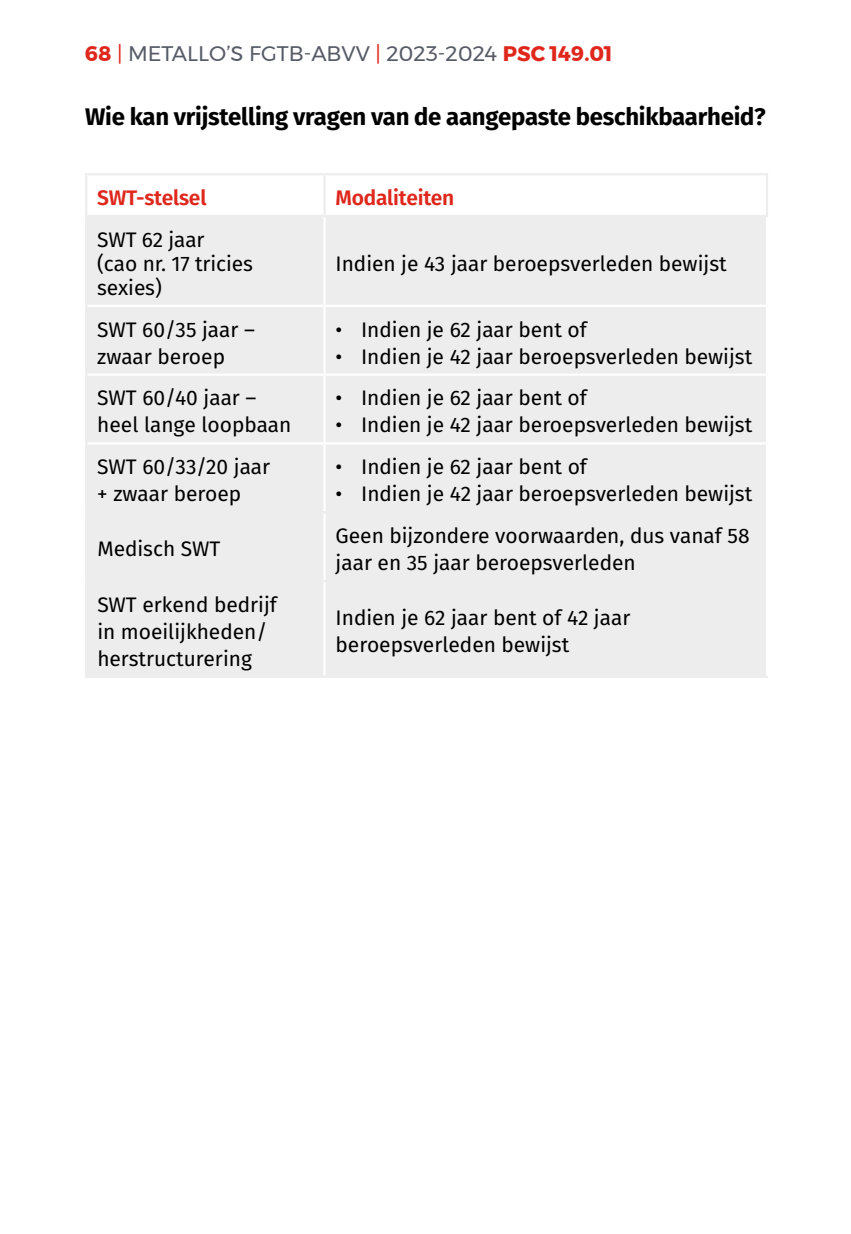
<style>
.page{position:relative;width:851px;height:1234px;background:#fff}
.page>*{position:absolute;margin:0;border:0;box-sizing:border-box;transform-origin:0 0}
.t1{font:700 24px "Fira Sans";letter-spacing:-.01em;color:#000}
.t2{font:21px/27px "Fira Sans";color:#000}
.t3{font:21px "Montserrat";color:#565b66}
.t4{font:600 21px "Fira Sans";letter-spacing:-.01em;color:#df271c}
.s1{font-weight:700;color:#df271c}
.s2{color:#df271c}
</style>
<div class="page">
<div style="left:87px;top:217px;width:678px;height:458px;background:#ededed"></div>
<hr style="left:85px;top:173px;width:239px;height:2px;background:#ededed">
<hr style="left:324px;top:173px;width:444px;height:2px;background:#ededed">
<hr style="left:323px;top:217px;width:2px;height:87px;background:#fff">
<hr style="left:87px;top:304px;width:237px;height:3px;background:#fff">
<hr style="left:324px;top:304px;width:444px;height:3px;background:#fff">
<hr style="left:323px;top:307px;width:2px;height:66px;background:#fff">
<hr style="left:87px;top:373px;width:237px;height:2px;background:#fff">
<hr style="left:324px;top:373px;width:444px;height:2px;background:#fff">
<hr style="left:323px;top:375px;width:2px;height:67px;background:#fff">
<hr style="left:87px;top:442px;width:237px;height:2px;background:#fff">
<hr style="left:324px;top:442px;width:444px;height:2px;background:#fff">
<hr style="left:323px;top:444px;width:2px;height:67px;background:#fff">
<hr style="left:323px;top:513px;width:2px;height:66px;background:#fff">
<hr style="left:323px;top:582px;width:2px;height:93px;background:#fff">
<hr style="left:85px;top:215px;width:239px;height:2px;background:#ededed">
<hr style="left:85px;top:217px;width:2px;height:89px;background:#ededed">
<hr style="left:324px;top:215px;width:444px;height:2px;background:#ededed">
<hr style="left:85px;top:306px;width:2px;height:68px;background:#ededed">
<hr style="left:85px;top:374px;width:2px;height:69px;background:#ededed">
<hr style="left:85px;top:443px;width:2px;height:68px;background:#ededed">
<hr style="left:85px;top:511px;width:239px;height:2px;background:#ededed">
<hr style="left:85px;top:513px;width:2px;height:66px;background:#ededed">
<hr style="left:324px;top:511px;width:441px;height:2px;background:#ededed">
<hr style="left:85px;top:579px;width:239px;height:3px;background:#ededed">
<hr style="left:85px;top:582px;width:2px;height:93px;background:#ededed">
<hr style="left:324px;top:579px;width:441px;height:3px;background:#ededed">
<hr style="left:85px;top:675px;width:239px;height:2px;background:#ededed">
<hr style="left:324px;top:675px;width:444px;height:2px;background:#ededed">
<hr style="left:85px;top:175px;width:2px;height:40px;background:#ededed">
<hr style="left:323px;top:175px;width:2px;height:40px;background:#ededed">
<hr style="left:765px;top:175px;width:3px;height:40px;background:#ededed">
<p class="t3" style="left:85px;top:38px;width:529px"><span class="s1">68</span> <span class="s2">|</span> METALLO’S FGTB-ABVV <span class="s2">|</span> 2023-2024 <span class="s1">PSC 149.01</span></p>
<p class="t1" style="left:85px;top:96px;width:682px">Wie kan vrijstelling vragen van de aangepaste beschikbaarheid?</p>
<p class="t4" style="left:97px;top:180px;width:111px">SWT-stelsel</p>
<p class="t4" style="left:335px;top:180px;width:120px">Modaliteiten</p>
<p class="t2" style="left:97px;top:227px;width:157px;line-height:24px">SWT 62 jaar<br>(cao nr. 17 tricies sexies)</p>
<p class="t2" style="left:335px;top:249px;width:392px">Indien je 43 jaar beroepsverleden bewijst</p>
<p class="t2" style="left:97px;top:315px;width:159px">SWT 60/35 jaar – zwaar beroep</p>
<p class="t2" style="left:335px;top:315px;width:253px">• Indien je 62 jaar bent of</p>
<p class="t2" style="left:335px;top:342px;width:418px">• Indien je 42 jaar beroepsverleden bewijst</p>
<p class="t2" style="left:97px;top:384px;width:195px">SWT 60/40 jaar – heel lange loopbaan</p>
<p class="t2" style="left:335px;top:384px;width:253px">• Indien je 62 jaar bent of</p>
<p class="t2" style="left:335px;top:411px;width:418px">• Indien je 42 jaar beroepsverleden bewijst</p>
<p class="t2" style="left:97px;top:452px;width:174px">SWT 60/33/20 jaar + zwaar beroep</p>
<p class="t2" style="left:335px;top:452px;width:253px">• Indien je 62 jaar bent of</p>
<p class="t2" style="left:335px;top:479px;width:418px">• Indien je 42 jaar beroepsverleden bewijst</p>
<p class="t2" style="left:97px;top:535px;width:124px">Medisch SWT</p>
<p class="t2" style="left:97px;top:590px;width:181px">SWT erkend bedrijf in moeilijkheden/ herstructurering</p>
<p class="t2" style="left:335px;top:521px;width:415px">Geen bijzondere voorwaarden, dus vanaf 58 jaar en 35 jaar beroepsverleden</p>
<p class="t2" style="left:335px;top:603px;width:296px">Indien je 62 jaar bent of 42 jaar beroepsverleden bewijst</p>
</div>
